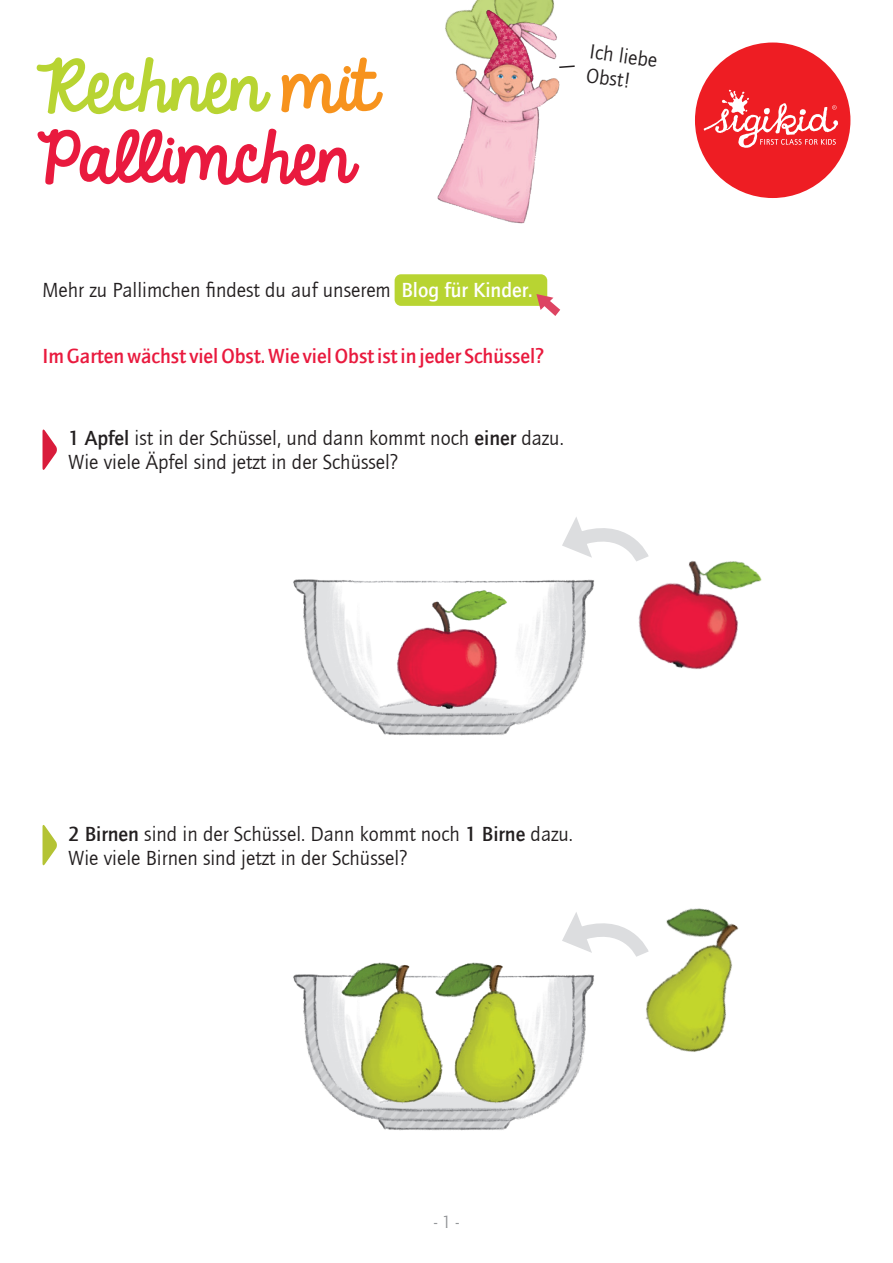
<style>
.page{position:relative;width:893px;height:1263px;background:#fff}
.page>*{position:absolute;margin:0;border:0;box-sizing:border-box;transform-origin:0 0}
.t1{font:63px "Sigikid Always A Good Time";color:#b8d432}
.t2{font:63px "Sigikid Always A Good Time";color:#e91a3e}
.t3{font:21px "Quay Itc T";color:#231f20}
.t4{font:700 21px "Quay Itc T";color:#e91a3e}
.t5{font:18px "Quay Itc T";color:#939598}
.s1{color:#f7931d}
.s2{font-weight:700;color:#fff}
.s3{font-weight:700}
</style>
<div class="page">
<svg style="left:43px;top:429px;width:14px;height:41px"></svg>
<svg style="left:43px;top:825px;width:14px;height:41px"></svg>
<div style="left:395px;top:274px;width:152px;height:32px;background:#b8d432;border-radius:6px"></div>
<img style="left:293px;top:974px;width:291px;height:157px">
<img style="left:320px;top:962px;width:93px;height:141px">
<img style="left:413px;top:962px;width:153px;height:141px">
<img style="left:584px;top:908px;width:155px;height:144px">
<img style="left:293px;top:579px;width:284px;height:139px">
<img style="left:355px;top:579px;width:191px;height:157px">
<img style="left:577px;top:561px;width:185px;height:118px">
<img style="left:437px;top:0;width:138px;height:224px">
<svg style="left:558px;top:912px;width:98px;height:56px"></svg>
<svg style="left:562px;top:517px;width:94px;height:55px"></svg>
<svg style="left:536px;top:294px;width:24px;height:22px"></svg>
<div style="left:695px;top:43px;width:155px;height:155px;background:#ee1d23;border-radius:50%"></div>
<svg style="left:704px;top:90px;width:134px;height:58px"></svg>
<p class="t1" style="left:35px;top:34px;width:343px">Rechnen <span class="s1">mit</span></p>
<p class="t2" style="left:36px;top:105px;width:318px">Pallimchen</p>
<p class="t3" style="left:592px;top:39px;width:69px;rotate:8deg">Ich liebe</p>
<p class="t3" style="left:588px;top:63px;width:46px;rotate:8deg">Obst!</p>
<p class="t3" style="left:43px;top:278px;width:492px">Mehr zu Pallimchen findest du auf unserem <span class="s2">Blog für Kinder.</span></p>
<p class="t4" style="left:43px;top:344px;width:503px">Im Garten wächst viel Obst. Wie viel Obst ist in jeder Schüssel?</p>
<p class="t3" style="left:68px;top:426px;width:497px"><span class="s3">1 Apfel</span> ist in der Schüssel, und dann kommt noch <span class="s3">einer</span> dazu.</p>
<p class="t3" style="left:68px;top:450px;width:331px">Wie viele Äpfel sind jetzt in der Schüssel?</p>
<p class="t3" style="left:68px;top:821px;width:506px"><span class="s3">2 Birnen</span> sind in der Schüssel. Dann kommt noch <span class="s3">1 Birne</span> dazu.</p>
<p class="t3" style="left:68px;top:845px;width:341px">Wie viele Birnen sind jetzt in der Schüssel?</p>
<p class="t5" style="left:434px;top:1211px;width:26px">- 1 -</p>
</div>
